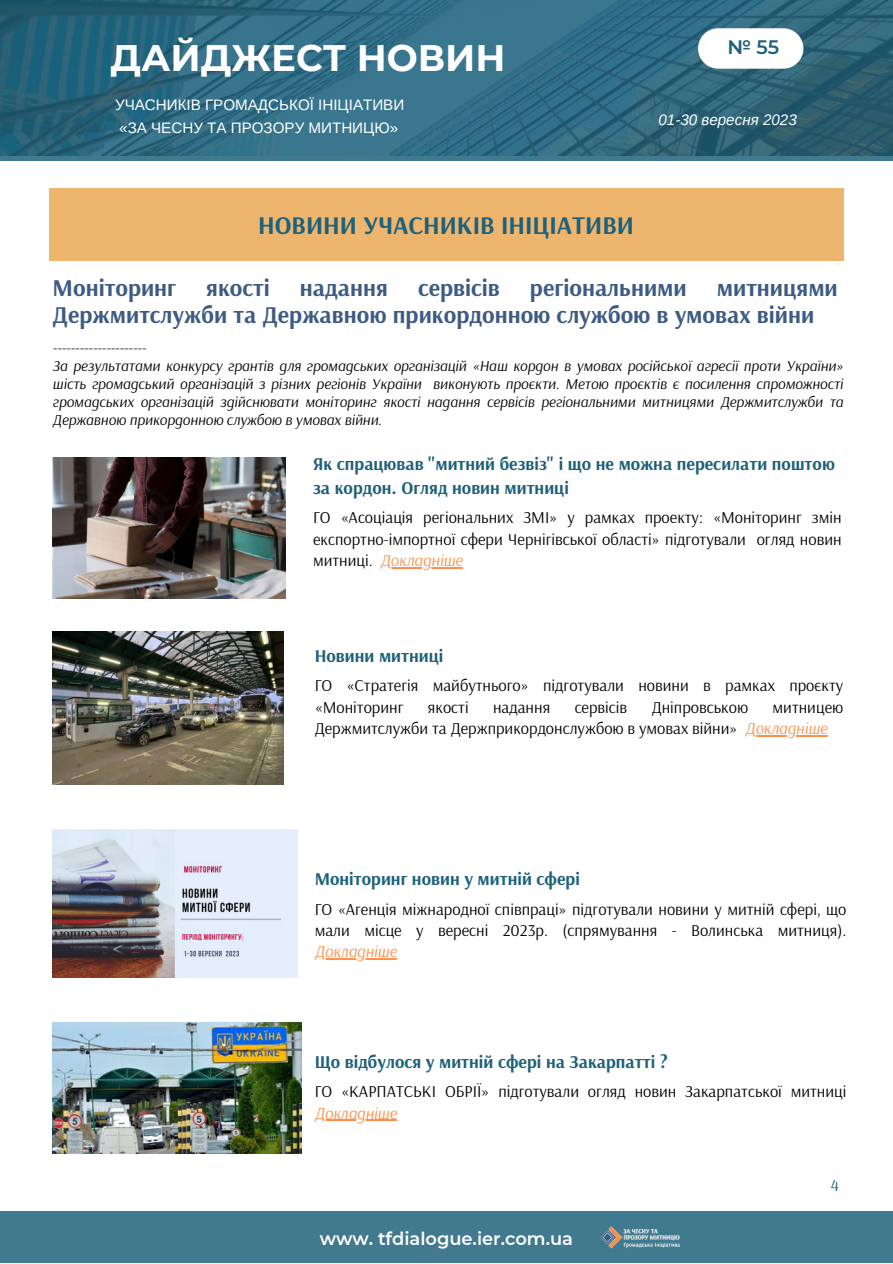
<style>
.page{position:relative;width:893px;height:1264px;background:#fff}
.page>*{position:absolute;margin:0;border:0;box-sizing:border-box;transform-origin:0 0}
.t1{font:700 36.9px "Montserrat";color:#fff}
.t2{font:700 25.35px "Arsenal";color:#1d617a}
.t3{font:700 24px/27px "Arsenal";color:#3d5b84}
.t4{font:600 19.5px "Montserrat";color:#1d617a}
.t5{font:700 18px/23.5px "Arsenal";color:#1d617a}
.t6{font:600 17.85px "Montserrat";color:#fff}
.t7{font:16.5px/21.5px "Arsenal";color:#000}
.t8{font:16.5px "Arsenal";color:#1d617a}
.t9{font:15.15px "Arimo";color:#fff}
.t10{font:italic 15.15px "Arimo";color:#fff}
.t11{font:italic 15px/18px "Arsenal";color:#000;text-align:justify}
.s1{font-style:italic;color:#ff914d}
</style>
<div class="page">
<svg style="left:0;top:0;width:892px;height:160px;background:#2e6980"></svg>
<div style="left:698px;top:28px;width:105px;height:41px;background:#fff;border-radius:20px"></div>
<div style="left:0;top:1211px;width:892px;height:51px;background:#417a8f"></div>
<img style="left:600px;top:1226px;width:80px;height:23px">
<div style="left:49px;top:188px;width:794px;height:73px;background:#eeb56e"></div>
<img style="left:53px;top:1022px;width:248px;height:131px">
<img style="left:53px;top:457px;width:232px;height:141px">
<img style="left:53px;top:829px;width:245px;height:148px">
<img style="left:53px;top:631px;width:230px;height:153px">
<hr style="left:380px;top:567px;width:82px;height:2px;background:#ff914d">
<hr style="left:745px;top:735px;width:82px;height:2px;background:#ff914d">
<hr style="left:315px;top:958px;width:82px;height:2px;background:#ff914d">
<hr style="left:315px;top:1119px;width:82px;height:1px;background:#ff914d">
<p class="t1" style="left:110px;top:35px;width:396px">ДАЙДЖЕСТ НОВИН</p>
<p class="t9" style="left:115px;top:97px;width:291px">УЧАСНИКІВ ГРОМАДСЬКОЇ ІНІЦІАТИВИ</p>
<p class="t9" style="left:119px;top:119px;width:280px">«ЗА ЧЕСНУ ТА ПРОЗОРУ МИТНИЦЮ»</p>
<p class="t4" style="left:727px;top:35px;width:53px">№ 55</p>
<p class="t10" style="left:658px;top:111px;width:140px">01-30 вересня 2023</p>
<p class="t2" style="left:258px;top:209px;width:377px">НОВИНИ УЧАСНИКІВ ІНІЦІАТИВИ</p>
<p class="t3" style="left:53px;top:273px;width:125px">Моніторинг</p>
<p class="t3" style="left:206px;top:273px;width:65px">якості</p>
<p class="t3" style="left:300px;top:273px;width:90px">надання</p>
<p class="t3" style="left:418px;top:273px;width:83px">сервісів</p>
<p class="t3" style="left:530px;top:273px;width:158px">регіональними</p>
<p class="t3" style="left:53px;top:273px;width:786px;text-indent:664px">митницями<br>Держмитслужби та Державною прикордонною службою в умовах війни</p>
<p class="t11" style="left:53px;top:339px;width:95px">---------------------</p>
<p class="t11" style="left:53px;top:357px;width:792px">За результатами конкурсу грантів для громадських організацій «Наш кордон в умовах російської агресії проти України» шість громадський організацій з різних регіонів України виконують проєкти. Метою проєктів є посилення спроможності громадських організацій здійснювати моніторинг якості надання сервісів регіональними митницями Держмитслужби та Державною прикордонною службою в умовах війни.</p>
<p class="t5" style="left:313px;top:452px;width:523px">Як спрацював "митний безвіз" і що не можна пересилати поштою за кордон. Огляд новин митниці</p>
<p class="t7" style="left:313px;top:506px;width:530px;text-align:justify">ГО «Асоціація регіональних ЗМІ» у рамках проекту: «Моніторинг змін експортно-імпортної сфери Чернігівської області» підготували огляд новин митниці. <span class="s1">Докладніше</span></p>
<p class="t5" style="left:315px;top:643px;width:130px">Новини митниці</p>
<p class="t7" style="left:315px;top:674px;width:530px">ГО «Стратегія майбутнього» підготували новини в рамках проєкту «Моніторинг</p>
<p class="t7" style="left:428px;top:696px;width:42px">якості</p>
<p class="t7" style="left:493px;top:696px;width:59px">надання</p>
<p class="t7" style="left:574px;top:696px;width:54px">сервісів</p>
<p class="t7" style="left:651px;top:696px;width:98px">Дніпровською</p>
<p class="t7" style="left:315px;top:696px;width:530px;text-indent:458px">митницею<br>Держмитслужби та Держприкордонслужбою в умовах війни» <span class="s1">Докладніше</span></p>
<p class="t5" style="left:315px;top:866px;width:267px">Моніторинг новин у митній сфері</p>
<p class="t7" style="left:315px;top:897px;width:533px;text-align:justify">ГО «Агенція міжнародної співпраці» підготували новини у митній сфері, що мали місце у вересні 2023р. (спрямування - Волинська митниця).<br><span class="s1">Докладніше</span></p>
<p class="t5" style="left:315px;top:1049px;width:354px">Що відбулося у митній сфері на Закарпатті ?</p>
<p class="t7" style="left:315px;top:1080px;width:533px">ГО «КАРПАТСЬКІ ОБРІЇ» підготували огляд новин Закарпатської митниці<br><span class="s1">Докладніше</span></p>
<p class="t6" style="left:319px;top:1227px;width:255px">www. tfdialogue.ier.com.ua</p>
<p class="t8" style="left:830px;top:1174px;width:10px">4</p>
</div>
